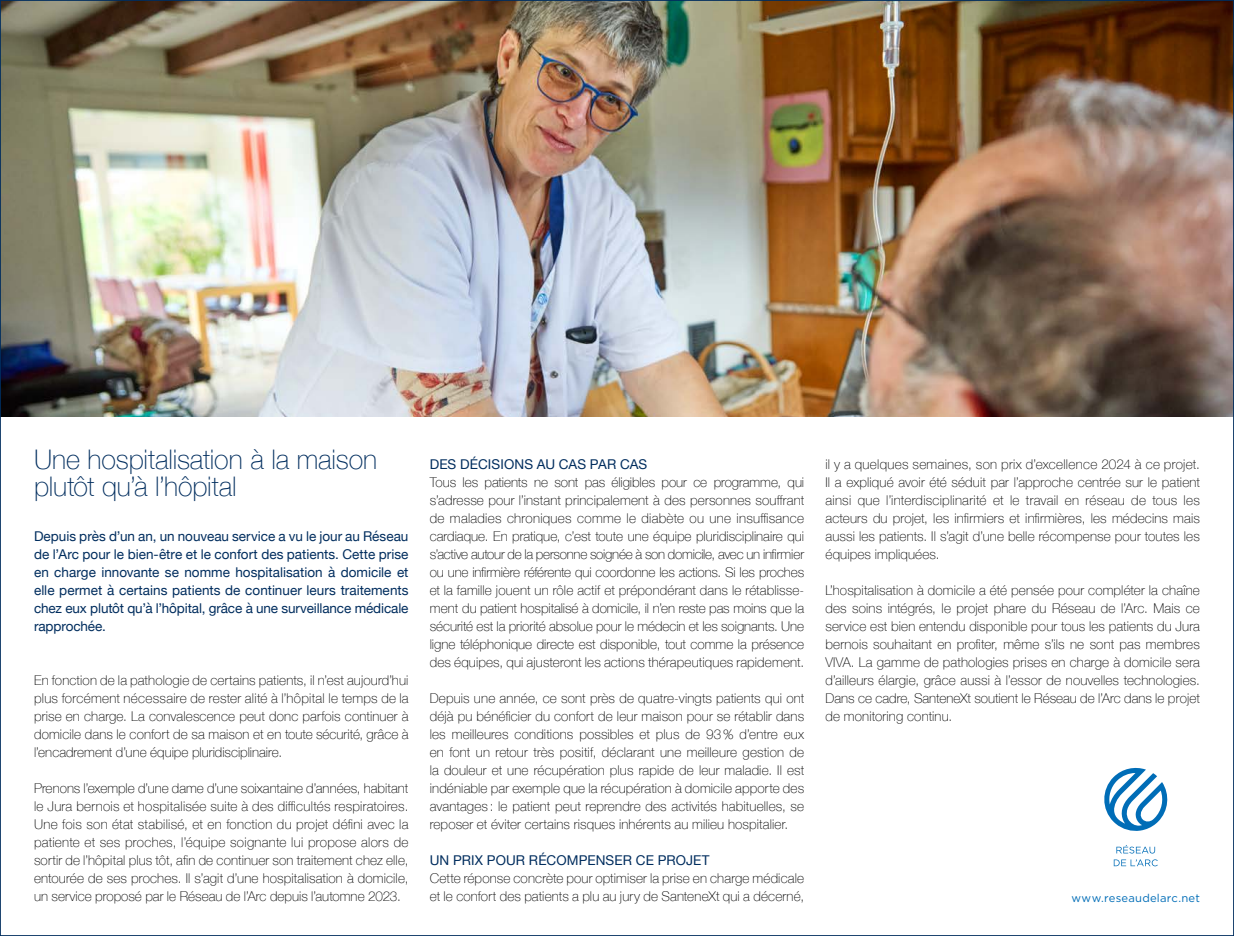
<style>
.page{position:relative;width:1234px;height:936px;background:#fff}
.page>*{position:absolute;margin:0;border:0;box-sizing:border-box;transform-origin:0 0}
.t1{font:100 27px/27px "Helvetica Neue";letter-spacing:-.005em;color:#002d5e}
.t2{font:100 13.5px/18px "Helvetica Neue";letter-spacing:.005em;color:#000;text-align:justify}
.t3{font:13.5px/18px "Helvetica Neue";letter-spacing:-.005em;color:#002d5e;text-align:justify}
.t4{font:11.25px "Gotham";letter-spacing:.02em;color:#006db7}
</style>
<div class="page">
<svg style="left:1116px;top:845px;width:38px;height:8px"></svg>
<svg style="left:1113px;top:859px;width:44px;height:7px"></svg>
<svg style="left:1104px;top:767px;width:62px;height:64px"></svg>
<img style="left:2px;top:2px;width:1229px;height:415px">
<h1 class="t1" style="left:34px;top:444px;width:344px">Une hospitalisation à la maison plutôt qu’à l’hôpital</h1>
<p class="t3" style="left:34px;top:528px;width:376px">Depuis près d’un an, un nouveau service a vu le jour au Réseau de l’Arc pour le bien-être et le confort des patients. Cette prise en charge innovante se nomme hospitalisation à domicile et elle permet à certains patients de continuer leurs traitements chez eux plutôt qu’à l’hôpital, grâce à une surveillance médicale rapprochée.</p>
<p class="t2" style="left:34px;top:670px;width:376px">En fonction de la pathologie de certains patients, il n’est aujourd’hui plus forcément nécessaire de rester alité à l’hôpital le temps de la prise en charge. La convalescence peut donc parfois continuer à domicile dans le confort de sa maison et en toute sécurité, grâce à l’encadrement d’une équipe pluridisciplinaire.</p>
<p class="t2" style="left:34px;top:778px;width:376px">Prenons l’exemple d’une dame d’une soixantaine d’années, habitant le Jura bernois et hospitalisée suite à des difficultés respiratoires.<br>Une fois son état stabilisé, et en fonction du projet défini avec la patiente et ses proches, l’équipe soignante lui propose alors de sortir de l’hôpital plus tôt, afin de continuer son traitement chez elle, entourée de ses proches. Il s’agit d’une hospitalisation à domicile, un service proposé par le Réseau de l’Arc depuis l’automne 2023.</p>
<p class="t3" style="left:429px;top:456px;width:219px">DES DÉCISIONS AU CAS PAR CAS</p>
<p class="t2" style="left:429px;top:472px;width:376px">Tous les patients ne sont pas éligibles pour ce programme, qui s’adresse pour l’instant principalement à des personnes souffrant de maladies chroniques comme le diabète ou une insuffisance cardiaque. En pratique, c’est toute une équipe pluridisciplinaire qui s’active autour de la personne soignée à son domicile, avec un infirmier ou une infirmière référente qui coordonne les actions. Si les proches et la famille jouent un rôle actif et prépondérant dans le rétablisse&shy;ment du patient hospitalisé à domicile, il n’en reste pas moins que la sécurité est la priorité absolue pour le médecin et les soignants. Une ligne téléphonique directe est disponible, tout comme la présence des équipes, qui ajusteront les actions thérapeutiques rapidement.</p>
<p class="t2" style="left:429px;top:688px;width:376px">Depuis une année, ce sont près de quatre-vingts patients qui ont déjà pu bénéficier du confort de leur maison pour se rétablir dans les meilleures conditions possibles et plus de 93% d’entre eux en font un retour très positif, déclarant une meilleure gestion de la douleur et une récupération plus rapide de leur maladie. Il est indéniable par exemple que la récupération à domicile apporte des avantages : le patient peut reprendre des activités habituelles, se reposer et éviter certains risques inhérents au milieu hospitalier.</p>
<p class="t3" style="left:429px;top:852px;width:281px">UN PRIX POUR RÉCOMPENSER CE PROJET</p>
<p class="t2" style="left:429px;top:868px;width:376px">Cette réponse concrète pour optimiser la prise en charge médicale et le confort des patients a plu au jury de SanteneXt qui a décerné,</p>
<p class="t2" style="left:825px;top:454px;width:376px">il y a quelques semaines, son prix d’excellence 2024 à ce projet.<br>Il a expliqué avoir été séduit par l’approche centrée sur le patient ainsi que l’interdisciplinarité et le travail en réseau de tous les acteurs du projet, les infirmiers et infirmières, les médecins mais aussi les patients. Il s’agit d’une belle récompense pour toutes les équipes impliquées.</p>
<p class="t2" style="left:825px;top:580px;width:376px">L’hospitalisation à domicile a été pensée pour compléter la chaîne des soins intégrés, le projet phare du Réseau de l’Arc. Mais ce service est bien entendu disponible pour tous les patients du Jura bernois souhaitant en profiter, même s’ils ne sont pas membres VIVA. La gamme de pathologies prises en charge à domicile sera d’ailleurs élargie, grâce aussi à l’essor de nouvelles technologies.<br>Dans ce cadre, SanteneXt soutient le Réseau de l’Arc dans le projet de monitoring continu.</p>
<p class="t4" style="left:1071px;top:890px;width:130px">www.reseaudelarc.net</p>
</div>
